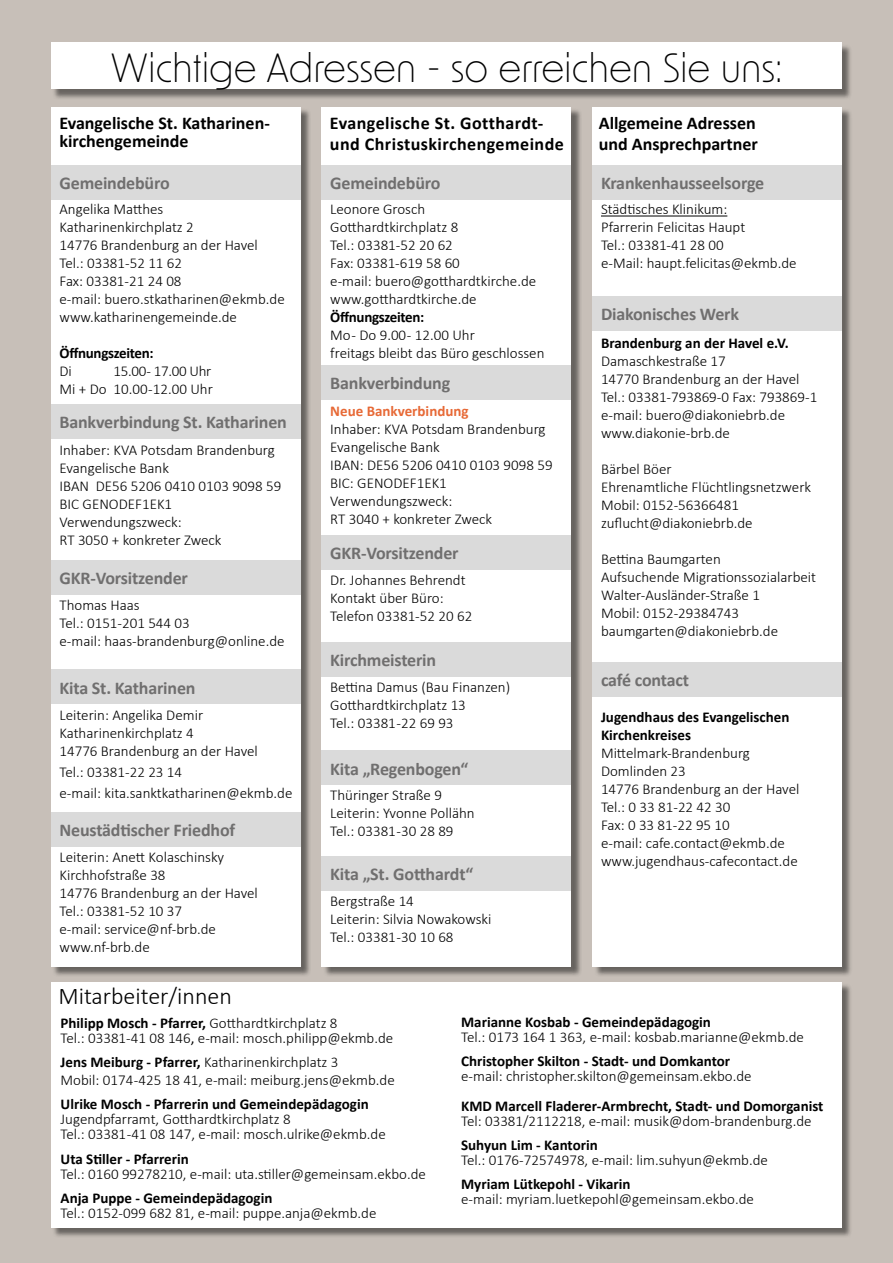
<style>
.page{position:relative;width:893px;height:1263px;background:#c7bfb8}
.page>*{position:absolute;margin:0;border:0;box-sizing:border-box;transform-origin:0 0}
.t1{font:300 39px "New Order";color:#000}
.t2{font:300 24px "Calibri";color:#000}
.t3{font:700 18px "Calibri";letter-spacing:-.01em;color:#706f6f}
.t4{font:700 18px/18px "Calibri";color:#000}
.t5{font:700 18px/21px "Calibri";letter-spacing:.025em;color:#000}
.t6{font:300 15px/18px "Calibri";color:#000}
.t7{font:700 15px/18px "Calibri";color:#000}
.t8{font:700 15px "Calibri";letter-spacing:-.02em;color:#000}
.t9{font:700 15px "Calibri";color:#e76936}
.s1{font-weight:700}
.s2{font-weight:400}
</style>
<div class="page">
<div style="left:52px;top:983px;width:801px;height:255px;background:#000;opacity:.48"></div>
<div style="left:51px;top:982px;width:791px;height:245px;background:#fff"></div>
<div style="left:52px;top:108px;width:259px;height:869px;background:#000;opacity:.48"></div>
<div style="left:51px;top:107px;width:249px;height:859px;background:#fff"></div>
<div style="left:323px;top:108px;width:259px;height:869px;background:#000;opacity:.48"></div>
<div style="left:322px;top:107px;width:249px;height:859px;background:#fff"></div>
<div style="left:594px;top:108px;width:258px;height:869px;background:#000;opacity:.48"></div>
<div style="left:592px;top:107px;width:250px;height:859px;background:#fff"></div>
<div style="left:51px;top:165px;width:249px;height:34px;background:#dadada"></div>
<div style="left:52px;top:44px;width:801px;height:56px;background:#000;opacity:.48"></div>
<div style="left:51px;top:43px;width:791px;height:46px;background:#fff"></div>
<div style="left:51px;top:560px;width:249px;height:34px;background:#dadada"></div>
<div style="left:51px;top:670px;width:249px;height:34px;background:#dadada"></div>
<div style="left:51px;top:812px;width:249px;height:34px;background:#dadada"></div>
<div style="left:51px;top:405px;width:249px;height:34px;background:#dadada"></div>
<div style="left:322px;top:165px;width:249px;height:34px;background:#dadada"></div>
<div style="left:322px;top:535px;width:249px;height:34px;background:#dadada"></div>
<div style="left:322px;top:643px;width:249px;height:34px;background:#dadada"></div>
<div style="left:322px;top:365px;width:249px;height:34px;background:#dadada"></div>
<div style="left:322px;top:856px;width:249px;height:34px;background:#dadada"></div>
<div style="left:322px;top:751px;width:249px;height:34px;background:#dadada"></div>
<div style="left:592px;top:165px;width:250px;height:34px;background:#dadada"></div>
<hr style="left:601px;top:216px;width:126px;height:1px;background:#000">
<div style="left:592px;top:296px;width:250px;height:34px;background:#dadada"></div>
<div style="left:592px;top:663px;width:250px;height:34px;background:#dadada"></div>
<h1 class="t1" style="left:111px;top:42px;width:673px">Wichtige Adressen - so erreichen Sie uns:</h1>
<p class="t4" style="left:60px;top:114px;width:212px">Evangelische St. Katharinen&shy;kirchengemeinde</p>
<p class="t5" style="left:330px;top:113px;width:235px">Evangelische St. Gotthardt&shy;und Christuskirchengemeinde</p>
<p class="t4" style="left:599px;top:113px;width:161px;line-height:21px">Allgemeine Adressen und Ansprechpartner</p>
<p class="t3" style="left:60px;top:170px;width:112px">Gemeindebüro</p>
<p class="t6" style="left:60px;top:200px;width:227px">Angelika Matthes<br>Katharinenkirchplatz 2<br>14776 Brandenburg an der Havel<br>Tel.: 03381-52 11 62<br>Fax: 03381-21 24 08<br>e-mail: buero.stkatharinen@ekmb.de www.katharinengemeinde.de</p>
<p class="t8" style="left:60px;top:342px;width:96px">Öffnungszeiten:</p>
<p class="t6" style="left:60px;top:362px;width:14px">Di</p>
<p class="t6" style="left:60px;top:362px;width:155px;text-align:right">15.00 - 17.00 Uhr<br>Mi + Do 10.00 -12.00 Uhr</p>
<p class="t3" style="left:60px;top:410px;width:229px">Bankverbindung St. Katharinen</p>
<p class="t6" style="left:60px;top:441px;width:223px">Inhaber: KVA Potsdam Brandenburg<br>Evangelische Bank<br>IBAN DE56 5206 0410 0103 9098 59<br>BIC GENODEF1EK1<br>Verwendungszweck:<br>RT 3050 + konkreter Zweck</p>
<p class="t3" style="left:60px;top:565px;width:130px">GKR-Vorsitzender</p>
<p class="t6" style="left:60px;top:595px;width:227px">Thomas Haas<br>Tel.: 0151-201 544 03<br>e-mail: haas-brandenburg@online.de</p>
<p class="t3" style="left:60px;top:675px;width:138px">Kita St. Katharinen</p>
<p class="t6" style="left:60px;top:706px;width:200px">Leiterin: Angelika Demir<br>Katharinenkirchplatz 4<br>14776 Brandenburg an der Havel</p>
<p class="t6" style="left:60px;top:762px;width:234px;line-height:21px">Tel.: 03381-22 23 14<br>e-mail: kita.sanktkatharinen@ekmb.de</p>
<p class="t3" style="left:60px;top:817px;width:177px">Neustädtischer Friedhof</p>
<p class="t6" style="left:60px;top:848px;width:200px">Leiterin: Anett Kolaschinsky<br>Kirchhofstraße 38<br>14776 Brandenburg an der Havel<br>Tel.: 03381-52 10 37<br>e-mail: service@nf-brb.de www.nf-brb.de</p>
<p class="t3" style="left:330px;top:170px;width:112px">Gemeindebüro</p>
<p class="t6" style="left:330px;top:200px;width:207px">Leonore Grosch<br>Gotthardtkirchplatz 8<br>Tel.: 03381-52 20 62<br>Fax: 03381-619 58 60<br>e-mail: buero@gotthardtkirche.de www.gotthardtkirche.de</p>
<p class="t8" style="left:330px;top:306px;width:96px">Öffnungszeiten:</p>
<p class="t6" style="left:330px;top:326px;width:216px">Mo - Do 9.00 - 12.00 Uhr<br>freitags bleibt das Büro geschlossen</p>
<p class="t3" style="left:330px;top:370px;width:122px">Bankverbindung</p>
<p class="t9" style="left:330px;top:400px;width:140px">Neue Bankverbindung</p>
<p class="t6" style="left:330px;top:419px;width:224px">Inhaber: KVA Potsdam Brandenburg<br>Evangelische Bank<br>IBAN: DE56 5206 0410 0103 9098 59<br>BIC: GENODEF1EK1<br>Verwendungszweck:<br>RT 3040 + konkreter Zweck</p>
<p class="t3" style="left:330px;top:540px;width:130px">GKR-Vorsitzender</p>
<p class="t6" style="left:330px;top:571px;width:144px">Dr. Johannes Behrendt<br>Kontakt über Büro:<br>Telefon 03381-52 20 62</p>
<p class="t3" style="left:330px;top:648px;width:107px">Kirchmeisterin</p>
<p class="t6" style="left:330px;top:678px;width:181px">Bettina Damus (Bau Finanzen)<br>Gotthardtkirchplatz 13<br>Tel.: 03381 -22 69 93</p>
<p class="t3" style="left:330px;top:756px;width:140px">Kita „Regenbogen“</p>
<p class="t6" style="left:330px;top:786px;width:146px">Thüringer Straße 9<br>Leiterin: Yvonne Pollähn<br>Tel.: 03381 -30 28 89</p>
<p class="t3" style="left:330px;top:861px;width:145px">Kita „St. Gotthardt“</p>
<p class="t6" style="left:330px;top:891px;width:163px">Bergstraße 14<br>Leiterin: Silvia Nowakowski<br>Tel.: 03381 -30 10 68</p>
<p class="t3" style="left:601px;top:170px;width:165px">Krankenhausseelsorge</p>
<p class="t6" style="left:601px;top:200px;width:197px">Städtisches Klinikum:<br>Pfarrerin Felicitas Haupt<br>Tel.: 03381-41 28 00<br>e-Mail: haupt.felicitas@ekmb.de</p>
<p class="t3" style="left:601px;top:301px;width:140px">Diakonisches Werk</p>
<p class="t7" style="left:601px;top:334px;width:189px">Brandenburg an der Havel e.V.</p>
<p class="t6" style="left:601px;top:352px;width:218px">Damaschkestraße 17<br>14770 Brandenburg an der Havel<br>Tel.: 03381-793869-0 Fax: 793869-1 e-mail: buero@diakoniebrb.de www.diakonie-brb.de</p>
<p class="t6" style="left:601px;top:460px;width:212px">Bärbel Böer<br>Ehrenamtliche Flüchtlingsnetzwerk<br>Mobil: 0152-56366481 zuflucht@diakoniebrb.de</p>
<p class="t6" style="left:601px;top:550px;width:217px">Bettina Baumgarten<br>Aufsuchende Migrationssozialarbeit<br>Walter-Ausländer-Straße 1<br>Mobil: 0152-29384743 baumgarten@diakoniebrb.de</p>
<p class="t3" style="left:601px;top:668px;width:90px">café contact</p>
<p class="t7" style="left:601px;top:708px;width:190px">Jugendhaus des Evangelischen<br>Kirchenkreises</p>
<p class="t6" style="left:601px;top:744px;width:200px">Mittelmark-Brandenburg<br>Domlinden 23<br>14776 Brandenburg an der Havel<br>Tel.: 0 33 81-22 42 30<br>Fax: 0 33 81-22 95 10<br>e-mail: cafe.contact@ekmb.de www.jugendhaus-cafecontact.de</p>
<h2 class="t2" style="left:58px;top:981px;width:175px">Mitarbeiter/innen</h2>
<p class="t6" style="left:61px;top:1015px;width:334px;line-height:15px"><span class="s1">Philipp Mosch - Pfarrer,</span> Gotthardtkirchplatz 8<br>Tel.: 03381-41 08 146<span class="s2">,</span> e-mail: mosch.philipp@ekmb.de</p>
<p class="t6" style="left:61px;top:1052px;width:336px"><span class="s1">Jens Meiburg - Pfarrer,</span> Katharinenkirchplatz 3<br>Mobil: 0174 -425 18 41, e-mail: meiburg.jens@ekmb.de</p>
<p class="t7" style="left:61px;top:1094px;width:310px">Ulrike Mosch - Pfarrerin und Gemeindepädagogin</p>
<p class="t6" style="left:61px;top:1111px;width:327px;line-height:15px">Jugendpfarramt, Gotthardtkirchplatz 8<br>Tel.: 03381 -41 08 147, e-mail: mosch.ulrike@ekmb.de</p>
<p class="t7" style="left:61px;top:1150px;width:130px">Uta Stiller - Pfarrerin</p>
<p class="t6" style="left:61px;top:1165px;width:367px">Tel.: 0160 99278210, e-mail: uta.stiller@gemeinsam.ekbo.de</p>
<p class="t7" style="left:61px;top:1189px;width:213px">Anja Puppe - Gemeindepädagogin</p>
<p class="t6" style="left:61px;top:1204px;width:317px">Tel.: 0152-099 682 81, e-mail: puppe.anja@ekmb.de</p>
<p class="t7" style="left:461px;top:1012px;width:251px">Marianne Kosbab - Gemeindepädagogin</p>
<p class="t6" style="left:461px;top:1027px;width:344px">Tel.: 0173 164 1 363, e-mail: kosbab.marianne@ekmb.de</p>
<p class="t7" style="left:461px;top:1051px;width:270px">Christopher Skilton - Stadt- und Domkantor</p>
<p class="t6" style="left:461px;top:1066px;width:292px">e-mail: christopher.skilton@gemeinsam.ekbo.de</p>
<p class="t7" style="left:461px;top:1096px;width:364px">KMD Marcell Fladerer-Armbrecht, Stadt- und Domorganist</p>
<p class="t6" style="left:461px;top:1111px;width:352px">Tel: 03381/2112218, e-mail: musik@dom-brandenburg.de</p>
<p class="t7" style="left:461px;top:1135px;width:138px">Suhyun Lim - Kantorin</p>
<p class="t6" style="left:461px;top:1150px;width:308px">Tel.: 0176-72574978, e-mail: lim.suhyun@ekmb.de</p>
<p class="t7" style="left:461px;top:1174px;width:171px">Myriam Lütkepohl - Vikarin</p>
<p class="t6" style="left:461px;top:1189px;width:294px">e-mail: myriam.luetkepohl@gemeinsam.ekbo.de</p>
</div>
